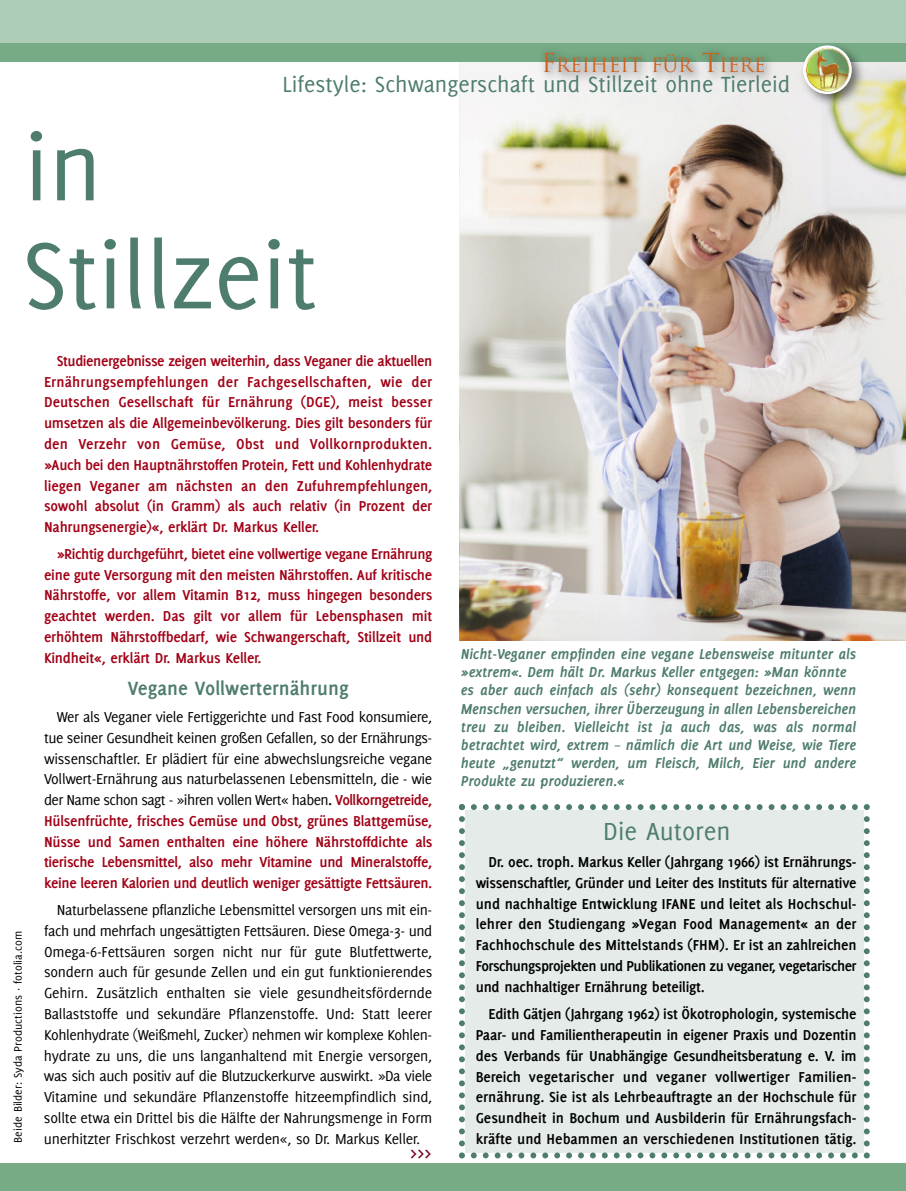
<style>
.page{position:relative;width:906px;height:1191px;background:#fff}
.page>*{position:absolute;margin:0;border:0;box-sizing:border-box;transform-origin:0 0}
.t1{font:102px/108px "Delicious";color:#4e7c6f}
.t2{font:27px "Delicious";color:#4e7c6f}
.t3{font:24px "Delicious";color:#4e7c6f}
.t4{font:24px "Delicious";color:#70001f}
.t5{font:700 21px "Delicious";color:#4e7c6f}
.t6{font:19.2px "Trajan";color:#cb621a}
.t7{font:15.75px/20.9px "Delicious";letter-spacing:-.02em;color:#000;text-align:justify}
.t8{font:700 15.75px/20.9px "Delicious";letter-spacing:-.015em;color:#a10016;text-align:justify}
.t9{font:700 15.75px/20.9px "Delicious";letter-spacing:-.005em;color:#000;text-align:justify}
.t10{font:italic 700 15.75px/18px "Delicious";letter-spacing:-.01em;color:#4e7c6f}
.t11{font:12px "Delicious";color:#000}
.s1{font-size:25.5px}
.s2{font-weight:700}
.s3{font-weight:700;color:#a10016}
</style>
<div class="page">
<img style="left:459px;top:61px;width:447px;height:580px">
<div style="left:0;top:0;width:906px;height:44px;background:#adcdb6"></div>
<div style="left:0;top:43px;width:906px;height:18px;background:#76ab86"></div>
<div style="left:0;top:1163px;width:906px;height:28px;background:#76ab86"></div>
<img style="left:495px;top:51px;width:301px;height:56px">
<img style="left:796px;top:52px;width:74px;height:61px">
<img style="left:803px;top:45px;width:48px;height:49px">
<div style="left:459px;top:804px;width:410px;height:354px;background:#e4ebe9"></div>
<p class="t6" style="left:541px;top:54px;width:226px"><span class="s1">F</span>REIHEIT FÜR <span class="s1">T</span>IERE</p>
<h3 class="t3" style="left:282px;top:76px;width:509px">Lifestyle: Schwangerschaft und Stillzeit ohne Tierleid</h3>
<h1 class="t1" style="left:23px;top:120px;width:296px">in<br>Stillzeit</h1>
<p class="t11" style="left:13px;top:1142px;width:213px;rotate:-90deg">Beide Bilder: Syda Productions · fotolia.com</p>
<p class="t8" style="left:44px;top:351px;width:390px;text-indent:13px">Studienergebnisse zeigen weiterhin, dass Veganer die aktuellen Ernährungsempfehlungen der Fachgesellschaften, wie der Deutschen Gesellschaft für Ernährung (DGE), meist besser umsetzen als die Allgemeinbevölkerung. Dies gilt besonders für den Verzehr von Gemüse, Obst und Vollkornprodukten. »Auch bei den Hauptnährstoffen Protein, Fett und Kohlenhydrate liegen Veganer am nächsten an den Zufuhrempfehlungen, sowohl absolut (in Gramm) als auch relativ (in Prozent der Nahrungsenergie)«, erklärt Dr. Markus Keller.</p>
<p class="t8" style="left:44px;top:544px;width:390px;text-indent:13px">»Richtig durchgeführt, bietet eine vollwertige vegane Ernährung eine gute Versorgung mit den meisten Nährstoffen. Auf kritische Nährstoffe, vor allem Vitamin B12, muss hingegen besonders geachtet werden. Das gilt vor allem für Lebensphasen mit erhöhtem Nährstoffbedarf, wie Schwangerschaft, Stillzeit und Kindheit«, erklärt Dr. Markus Keller.</p>
<h3 class="t5" style="left:128px;top:680px;width:222px">Vegane Vollwerternährung</h3>
<p class="t7" style="left:44px;top:707px;width:390px;text-indent:13px">Wer als Veganer viele Fertiggerichte und Fast Food konsumiere, tue seiner Gesundheit keinen großen Gefallen, so der Ernährungs&shy;wissenschaftler. Er plädiert für eine abwechslungsreiche vegane Vollwert-Ernährung aus naturbelassenen Lebensmitteln, die - wie der Name schon sagt - »ihren vollen Wert« haben<span class="s2">.</span> <span class="s3">Vollkorngetreide, Hülsenfrüchte, frisches Gemüse und Obst, grünes Blattgemüse, Nüsse und Samen enthalten eine höhere Nährstoffdichte als tierische Lebensmittel, also mehr Vitamine und Mineralstoffe, keine leeren Kalorien und deutlich weniger gesättigte Fettsäuren.</span></p>
<p class="t7" style="left:44px;top:900px;width:390px;text-indent:13px">Naturbelassene pflanzliche Lebensmittel versorgen uns mit ein&shy;fach und mehrfach ungesättigten Fettsäuren. Diese Omega-3- und Omega-6-Fettsäuren sorgen nicht nur für gute Blutfettwerte, sondern auch für gesunde Zellen und ein gut funktionierendes Gehirn. Zusätzlich enthalten sie viele gesundheitsfördernde Ballaststoffe und sekundäre Pflanzenstoffe. Und: Statt leerer Kohlenhydrate (Weißmehl, Zucker) nehmen wir komplexe Kohlen&shy;hydrate zu uns, die uns langanhaltend mit Energie versorgen, was sich auch positiv auf die Blutzuckerkurve auswirkt. »Da viele Vitamine und sekundäre Pflanzenstoffe hitzeempfindlich sind, sollte etwa ein Drittel bis die Hälfte der Nahrungsmenge in Form unerhitzter Frischkost verzehrt werden«, so Dr. Markus Keller.</p>
<h3 class="t4" style="left:410px;top:1143px;width:23px">&gt;&gt;&gt;</h3>
<p class="t10" style="left:461px;top:646px;width:397px">Nicht-Veganer empfinden eine vegane Lebensweise mitunter als »extrem«. Dem hält Dr. Markus Keller entgegen: »Man könnte es aber auch einfach als (sehr) konsequent bezeichnen, wenn Menschen versuchen, ihrer Überzeugung in allen Lebensbereichen treu zu bleiben. Vielleicht ist ja auch das, was als normal betrachtet wird, extrem – nämlich die Art und Weise, wie Tiere heute „genutzt“ werden, um Fleisch, Milch, Eier und andere Produkte zu produzieren.«</p>
<h2 class="t2" style="left:603px;top:821px;width:129px">Die Autoren</h2>
<p class="t9" style="left:476px;top:852px;width:382px;text-indent:13px">Dr. oec. troph. Markus Keller (Jahrgang 1966) ist Ernährungs&shy;wissenschaftler, Gründer und Leiter des Instituts für alternative und nachhaltige Entwicklung IFANE und leitet als Hochschul&shy;lehrer den Studiengang »Vegan Food Management« an der Fachhochschule des Mittelstands (FHM). Er ist an zahlreichen Forschungsprojekten und Publikationen zu veganer, vegetarischer und nachhaltiger Ernährung beteiligt.</p>
<p class="t9" style="left:476px;top:1004px;width:382px;text-indent:13px">Edith Gätjen (Jahrgang 1962) ist Ökotrophologin, systemische Paar- und Familientherapeutin in eigener Praxis und Dozentin des Verbands für Unabhängige Gesundheitsberatung e. V. im Bereich vegetarischer und veganer vollwertiger Familien&shy;ernährung. Sie ist als Lehrbeauftragte an der Hochschule für Gesundheit in Bochum und Ausbilderin für Ernährungsfach&shy;kräfte und Hebammen an verschiedenen Institutionen tätig.</p>
</div>
